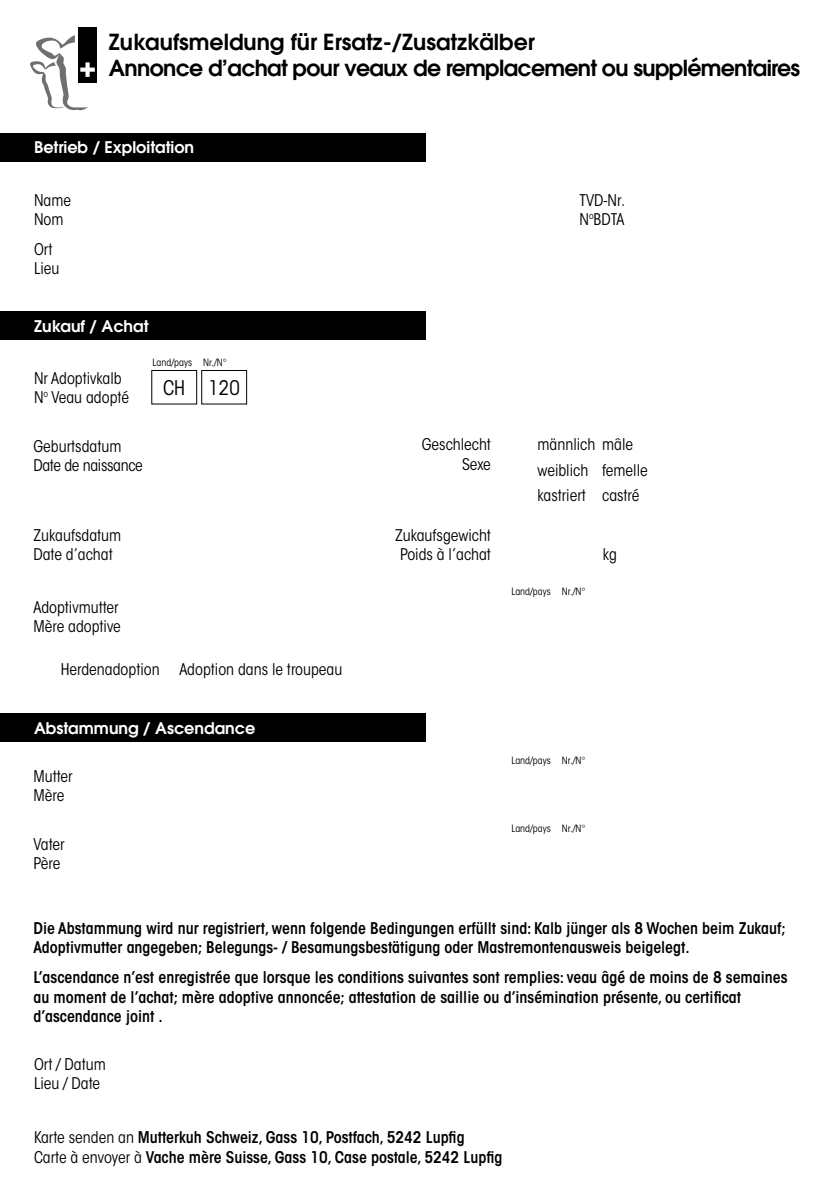
<style>
.page{position:relative;width:840px;height:1191px;background:#fff}
.page>*{position:absolute;margin:0;border:0;box-sizing:border-box;transform-origin:0 0}
.t1{font:600 22px/26.4px "ITC Avant Garde Std";letter-spacing:-.03em;color:#000}
.t2{font:condensed 20px "ITC Avant Garde Std";color:#000}
.t3{font:600 condensed 16px/19.2px "ITC Avant Garde Std";color:#000}
.t4{font:condensed 16px/19.2px "ITC Avant Garde Std";color:#000}
.t5{font:600 16px "ITC Avant Garde Std";color:#fff}
.t6{font:condensed 16px/19.2px "ITC Avant Garde Std";letter-spacing:-.02em;color:#000}
.t7{font:condensed 10px "ITC Avant Garde Std";color:#000}
.s1{font-weight:400}
</style>
<div class="page">
<div style="left:78px;top:27px;width:19px;height:55px;background:#000"></div>
<svg style="left:30px;top:35px;width:65px;height:76px"></svg>
<div style="left:0;top:133px;width:425px;height:29px;background:#000"></div>
<div style="left:0;top:311px;width:425px;height:29px;background:#000"></div>
<div style="left:151px;top:370px;width:46px;height:34px;border:1px solid #000"></div>
<div style="left:201px;top:370px;width:46px;height:34px;border:1px solid #000"></div>
<div style="left:0;top:713px;width:425px;height:29px;background:#000"></div>
<h1 class="t1" style="left:109px;top:28px;width:692px">Zukaufsmeldung für Ersatz-/Zusatzkälber<br>Annonce d’achat pour veaux de remplacement ou supplémentaires</h1>
<p class="t5" style="left:34px;top:137px;width:162px">Betrieb / Exploitation</p>
<p class="t4" style="left:34px;top:190px;width:39px">Name<br>Nom</p>
<p class="t4" style="left:34px;top:240px;width:27px">Ort<br>Lieu</p>
<p class="t4" style="left:579px;top:190px;width:47px">TVD-Nr.<br>N<sup>o</sup>BDTA</p>
<p class="t5" style="left:34px;top:315px;width:116px">Zukauf / Achat</p>
<p class="t4" style="left:34px;top:368px;width:96px">Nr Adoptivkalb<br>N<sup>o</sup> Veau adopté</p>
<p class="t2" style="left:163px;top:375px;width:78px">CH 120</p>
<p class="t6" style="left:33px;top:437px;width:111px">Geburtsdatum<br>Date de naissance</p>
<p class="t4" style="left:421px;top:435px;width:71px;text-align:right">Geschlecht<br>Sexe</p>
<p class="t4" style="left:537px;top:432px;width:97px;line-height:25.2px">männlich mâle weiblich kastriert</p>
<p class="t7" style="left:152px;top:356px;width:76px">Land/pays Nr./N°</p>
<p class="t4" style="left:602px;top:457px;width:47px;line-height:25.2px">femelle castré</p>
<p class="t4" style="left:33px;top:526px;width:89px">Zukaufsdatum<br>Date d’achat</p>
<p class="t4" style="left:395px;top:526px;width:97px;text-align:center">Zukaufsgewicht<br>Poids à l’achat</p>
<p class="t4" style="left:33px;top:598px;width:89px">Adoptivmutter<br>Mère adoptive</p>
<p class="t4" style="left:61px;top:659px;width:283px">Herdenadoption Adoption dans le troupeau</p>
<p class="t5" style="left:34px;top:717px;width:223px">Abstammung / Ascendance</p>
<p class="t4" style="left:33px;top:767px;width:41px">Mutter<br>Mère</p>
<p class="t4" style="left:33px;top:834px;width:33px">Vater<br>Père</p>
<p class="t7" style="left:511px;top:585px;width:41px">Land/pays</p>
<p class="t7" style="left:561px;top:585px;width:25px">Nr./N°</p>
<p class="t4" style="left:602px;top:545px;width:16px">kg</p>
<p class="t7" style="left:511px;top:754px;width:41px">Land/pays</p>
<p class="t7" style="left:561px;top:754px;width:25px">Nr./N°</p>
<p class="t7" style="left:511px;top:822px;width:41px">Land/pays</p>
<p class="t7" style="left:561px;top:822px;width:25px">Nr./N°</p>
<p class="t3" style="left:33px;top:918px;width:753px">Die Abstammung wird nur registriert, wenn folgende Bedingungen erfüllt sind: Kalb jünger als 8 Wochen beim Zukauf;<br>Adoptivmutter angegeben; Belegungs- / Besamungsbestätigung oder Mastremontenausweis beigelegt.</p>
<p class="t3" style="left:33px;top:968px;width:755px">L’ascendance n’est enregistrée que lorsque les conditions suivantes sont remplies: veau âgé de moins de 8 semaines au moment de l’achat; mère adoptive annoncée; attestation de saillie ou d’insémination présente, ou certificat d’ascendance joint .</p>
<p class="t4" style="left:34px;top:1054px;width:73px">Ort / Datum<br>Lieu / Date</p>
<p class="t3" style="left:34px;top:1127px;width:469px"><span class="s1">Karte senden an</span> Mutterkuh Schweiz, Gass 10, Postfach, 5242 Lupfig<br><span class="s1">Carte à envoyer à</span> Vache mère Suisse, Gass 10, Case postale, 5242 Lupfig</p>
</div>
